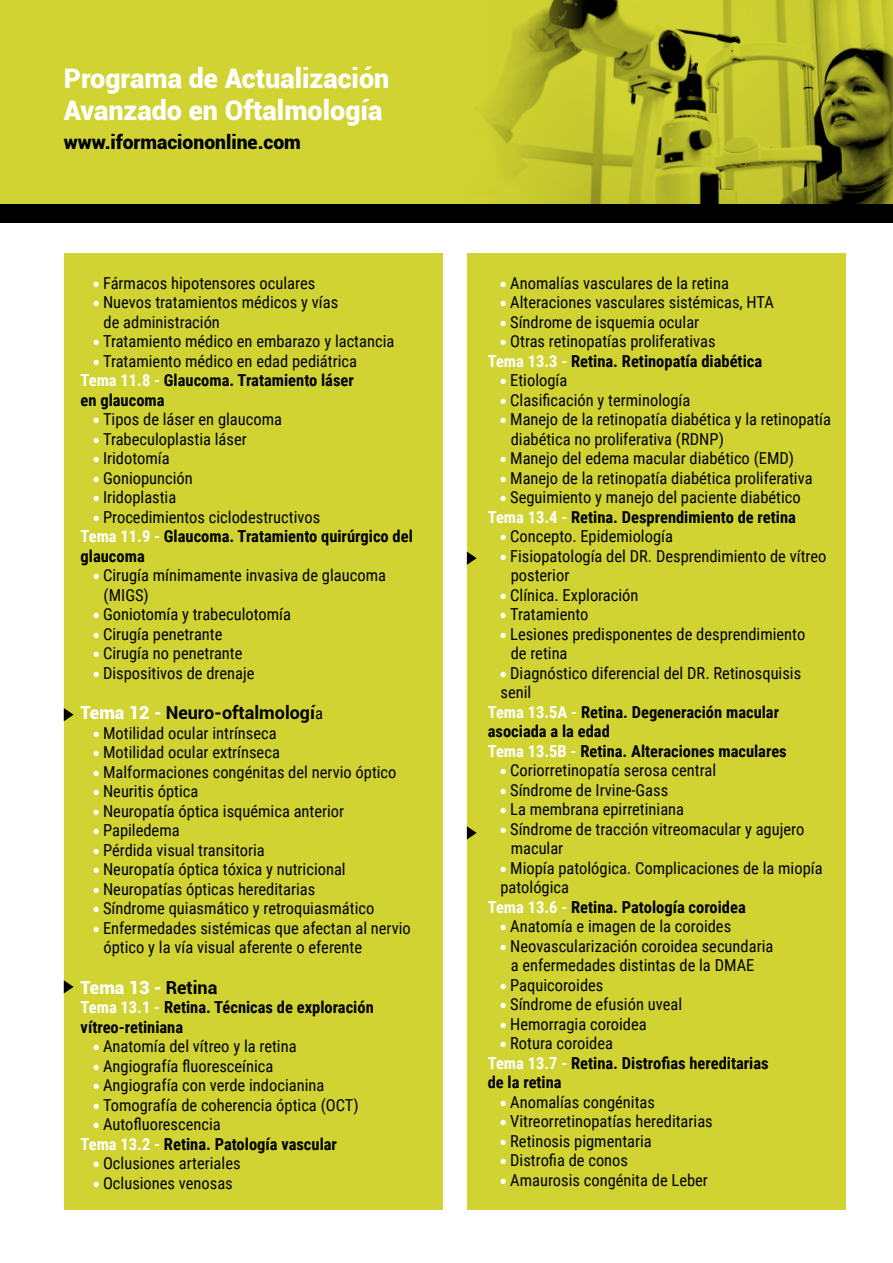
<style>
.page{position:relative;width:893px;height:1263px;background:#fff}
.page>*{position:absolute;margin:0;border:0;box-sizing:border-box;transform-origin:0 0}
.t1{font:900 27px/31.5px "Roboto";color:#fff}
.t2{font:900 19.35px "Roboto";color:#000}
.t3{font:700 18px "Roboto";color:#000}
.t4{font:900 18px "Roboto";color:#fff}
.t5{font:16.5px/19.5px "Roboto Condensed";color:#000}
.t6{font:700 16.5px/19.5px "Roboto Condensed";color:#000}
.s1{color:#fff}
.s2{font-weight:400}
.s3{font-weight:900;color:#fff}
.s4{font-family:"Roboto Condensed";font-weight:400;font-size:16.5px}
.s5{font-weight:700;color:#000}
.s6{font-weight:700;color:#fff}
.s7{font-weight:700}
</style>
<div class="page">
<div style="left:0;top:0;width:893px;height:205px;background:#d0d331"></div>
<img style="left:448px;top:0;width:445px;height:205px">
<div style="left:0;top:205px;width:893px;height:18px;background:#000"></div>
<div style="left:64px;top:253px;width:379px;height:957px;background:#d0d331"></div>
<div style="left:467px;top:253px;width:379px;height:957px;background:#d0d331"></div>
<svg style="left:64px;top:708px;width:10px;height:13px"></svg>
<svg style="left:64px;top:980px;width:10px;height:13px"></svg>
<svg style="left:467px;top:826px;width:10px;height:13px"></svg>
<svg style="left:467px;top:551px;width:10px;height:14px"></svg>
<h1 class="t1" style="left:64px;top:62px;width:327px">Programa de Actualización<br>Avanzado en Oftalmología</h1>
<p class="t2" style="left:64px;top:128px;width:239px">www.iformaciononline.com</p>
<p class="t5" style="left:93px;top:273px;width:223px"><span class="s1">●</span> Fármacos hipotensores oculares</p>
<p class="t5" style="left:104px;top:292px;width:236px;text-indent:-10px"><span class="s1">●</span> Nuevos tratamientos médicos y vías de administración</p>
<p class="t5" style="left:93px;top:331px;width:302px"><span class="s1">●</span> Tratamiento médico en embarazo y lactancia</p>
<p class="t6" style="left:81px;top:351px;width:278px;text-indent:13px"><span class="s1">●</span> <span class="s2">Tratamiento médico en edad pediátrica<br></span><span class="s1">Tema 11.8 -</span> Glaucoma. Tratamiento láser en glaucoma</p>
<p class="t5" style="left:93px;top:409px;width:190px"><span class="s1">●</span> Tipos de láser en glaucoma</p>
<p class="t5" style="left:93px;top:429px;width:155px"><span class="s1">●</span> Trabeculoplastia láser</p>
<p class="t5" style="left:93px;top:448px;width:78px"><span class="s1">●</span> Iridotomía</p>
<p class="t5" style="left:93px;top:468px;width:101px"><span class="s1">●</span> Goniopunción</p>
<p class="t5" style="left:93px;top:487px;width:84px"><span class="s1">●</span> Iridoplastia</p>
<p class="t6" style="left:81px;top:507px;width:334px;text-indent:13px"><span class="s1">●</span> <span class="s2">Procedimientos ciclodestructivos<br></span><span class="s1">Tema 11.9 -</span> Glaucoma. Tratamiento quirúrgico del glaucoma</p>
<p class="t5" style="left:104px;top:565px;width:284px;text-indent:-10px"><span class="s1">●</span> Cirugía mínimamente invasiva de glaucoma (MIGS)</p>
<p class="t5" style="left:93px;top:604px;width:199px"><span class="s1">●</span> Goniotomía y trabeculotomía</p>
<p class="t5" style="left:93px;top:624px;width:131px"><span class="s1">●</span> Cirugía penetrante</p>
<p class="t5" style="left:93px;top:643px;width:151px"><span class="s1">●</span> Cirugía no penetrante</p>
<p class="t5" style="left:93px;top:663px;width:163px"><span class="s1">●</span> Dispositivos de drenaje</p>
<p class="t3" style="left:81px;top:700px;width:244px"><span class="s3">Tema 12 -</span> Neuro-oftalmologí<span class="s4">a</span></p>
<p class="t5" style="left:93px;top:723px;width:185px"><span class="s1">●</span> Motilidad ocular intrínseca</p>
<p class="t5" style="left:93px;top:742px;width:188px"><span class="s1">●</span> Motilidad ocular extrínseca</p>
<p class="t5" style="left:93px;top:762px;width:305px"><span class="s1">●</span> Malformaciones congénitas del nervio óptico</p>
<p class="t5" style="left:93px;top:781px;width:106px"><span class="s1">●</span> Neuritis óptica</p>
<p class="t5" style="left:93px;top:801px;width:252px"><span class="s1">●</span> Neuropatía óptica isquémica anterior</p>
<p class="t5" style="left:93px;top:820px;width:88px"><span class="s1">●</span> Papiledema</p>
<p class="t5" style="left:93px;top:840px;width:173px"><span class="s1">●</span> Pérdida visual transitoria</p>
<p class="t5" style="left:93px;top:859px;width:254px"><span class="s1">●</span> Neuropatía óptica tóxica y nutricional</p>
<p class="t5" style="left:93px;top:879px;width:223px"><span class="s1">●</span> Neuropatías ópticas hereditarias</p>
<p class="t5" style="left:93px;top:898px;width:282px"><span class="s1">●</span> Síndrome quiasmático y retroquiasmático</p>
<p class="t5" style="left:104px;top:918px;width:309px;text-indent:-10px"><span class="s1">●</span> Enfermedades sistémicas que afectan al nervio óptico y la vía visual aferente o eferente</p>
<p class="t4" style="left:81px;top:975px;width:138px">Tema 13 - <span class="s5">Retina</span></p>
<p class="t6" style="left:81px;top:997px;width:295px"><span class="s1">Tema 13.1 -</span> Retina. Técnicas de exploración vítreo-retiniana</p>
<p class="t5" style="left:93px;top:1036px;width:205px"><span class="s1">●</span> Anatomía del vítreo y la retina</p>
<p class="t5" style="left:93px;top:1056px;width:182px"><span class="s1">●</span> Angiografía fluoresceínica</p>
<p class="t5" style="left:93px;top:1075px;width:232px"><span class="s1">●</span> Angiografía con verde indocianina</p>
<p class="t5" style="left:93px;top:1095px;width:267px"><span class="s1">●</span> Tomografía de coherencia óptica (OCT)</p>
<p class="t6" style="left:81px;top:1114px;width:258px;text-indent:13px"><span class="s1">●</span> <span class="s2">Autofluorescencia<br></span><span class="s1">Tema 13.2 -</span> Retina. Patología vascular</p>
<p class="t5" style="left:93px;top:1153px;width:149px"><span class="s1">●</span> Oclusiones arteriales</p>
<p class="t5" style="left:93px;top:1173px;width:141px"><span class="s1">●</span> Oclusiones venosas</p>
<p class="t5" style="left:500px;top:273px;width:230px"><span class="s1">●</span> Anomalías vasculares de la retina</p>
<p class="t5" style="left:500px;top:292px;width:275px"><span class="s1">●</span> Alteraciones vasculares sistémicas, HTA</p>
<p class="t5" style="left:500px;top:312px;width:200px"><span class="s1">●</span> Síndrome de isquemia ocular</p>
<p class="t5" style="left:488px;top:331px;width:276px;text-indent:13px"><span class="s1">●</span> Otras retinopatías proliferativas<br><span class="s6">Tema 13.3 -</span> <span class="s7">Retina. Retinopatía diabética</span></p>
<p class="t5" style="left:500px;top:370px;width:68px"><span class="s1">●</span> Etiología</p>
<p class="t5" style="left:500px;top:390px;width:191px"><span class="s1">●</span> Clasificación y terminología</p>
<p class="t5" style="left:511px;top:409px;width:322px;text-indent:-10px"><span class="s1">●</span> Manejo de la retinopatía diabética y la retinopatía diabética no proliferativa (RDNP)</p>
<p class="t5" style="left:500px;top:448px;width:295px"><span class="s1">●</span> Manejo del edema macular diabético (EMD)</p>
<p class="t5" style="left:500px;top:468px;width:314px"><span class="s1">●</span> Manejo de la retinopatía diabética proliferativa</p>
<p class="t5" style="left:488px;top:487px;width:314px;text-align:right"><span class="s1">●</span> Seguimiento y manejo del paciente diabético<br><span class="s6">Tema 13.4 -</span> <span class="s7">Retina. Desprendimiento de retina</span></p>
<p class="t5" style="left:500px;top:526px;width:174px"><span class="s1">●</span> Concepto. Epidemiología</p>
<p class="t5" style="left:511px;top:546px;width:317px;text-indent:-10px"><span class="s1">●</span> Fisiopatología del DR. Desprendimiento de vítreo posterior</p>
<p class="t5" style="left:500px;top:585px;width:140px"><span class="s1">●</span> Clínica. Exploración</p>
<p class="t5" style="left:500px;top:604px;width:89px"><span class="s1">●</span> Tratamiento</p>
<p class="t5" style="left:511px;top:624px;width:296px;text-indent:-10px"><span class="s1">●</span> Lesiones predisponentes de desprendimiento de retina</p>
<p class="t5" style="left:500px;top:663px;width:302px"><span class="s1">●</span> Diagnóstico diferencial del DR. Retinosquisis</p>
<p class="t5" style="left:500px;top:682px;width:32px">senil</p>
<p class="t6" style="left:488px;top:702px;width:293px"><span class="s1">Tema 13.5A -</span> Retina. Degeneración macular</p>
<p class="t6" style="left:488px;top:721px;width:124px">asociada a la edad</p>
<p class="t6" style="left:488px;top:741px;width:300px"><span class="s1">Tema 13.5B -</span> Retina. Alteraciones maculares</p>
<p class="t5" style="left:500px;top:760px;width:217px"><span class="s1">●</span> Coriorretinopatía serosa central</p>
<p class="t5" style="left:500px;top:780px;width:169px"><span class="s1">●</span> Síndrome de Irvine-Gass</p>
<p class="t5" style="left:500px;top:799px;width:185px"><span class="s1">●</span> La membrana epirretiniana</p>
<p class="t5" style="left:511px;top:819px;width:295px;text-indent:-10px"><span class="s1">●</span> Síndrome de tracción vitreomacular y agujero macular</p>
<p class="t5" style="left:500px;top:858px;width:324px"><span class="s1">●</span> Miopía patológica. Complicaciones de la miopía</p>
<p class="t5" style="left:500px;top:877px;width:70px">patológica</p>
<p class="t6" style="left:488px;top:897px;width:260px"><span class="s1">Tema 13.6 -</span> Retina. Patología coroidea</p>
<p class="t5" style="left:500px;top:916px;width:232px"><span class="s1">●</span> Anatomía e imagen de la coroides</p>
<p class="t5" style="left:500px;top:936px;width:274px;text-align:center"><span class="s1">●</span> Neovascularización coroidea secundaria a enfermedades distintas de la DMAE</p>
<p class="t5" style="left:500px;top:975px;width:104px"><span class="s1">●</span> Paquicoroides</p>
<p class="t5" style="left:500px;top:994px;width:183px"><span class="s1">●</span> Síndrome de efusión uveal</p>
<p class="t5" style="left:500px;top:1014px;width:148px"><span class="s1">●</span> Hemorragia coroidea</p>
<p class="t6" style="left:488px;top:1033px;width:282px;text-indent:13px"><span class="s1">●</span> <span class="s2">Rotura coroidea<br></span><span class="s1">Tema 13.7 -</span> Retina. Distrofias hereditarias de la retina</p>
<p class="t5" style="left:500px;top:1092px;width:156px"><span class="s1">●</span> Anomalías congénitas</p>
<p class="t5" style="left:500px;top:1111px;width:214px"><span class="s1">●</span> Vitreorretinopatías hereditarias</p>
<p class="t5" style="left:500px;top:1131px;width:153px"><span class="s1">●</span> Retinosis pigmentaria</p>
<p class="t5" style="left:500px;top:1150px;width:129px"><span class="s1">●</span> Distrofia de conos</p>
<p class="t5" style="left:500px;top:1170px;width:209px"><span class="s1">●</span> Amaurosis congénita de Leber</p>
</div>
